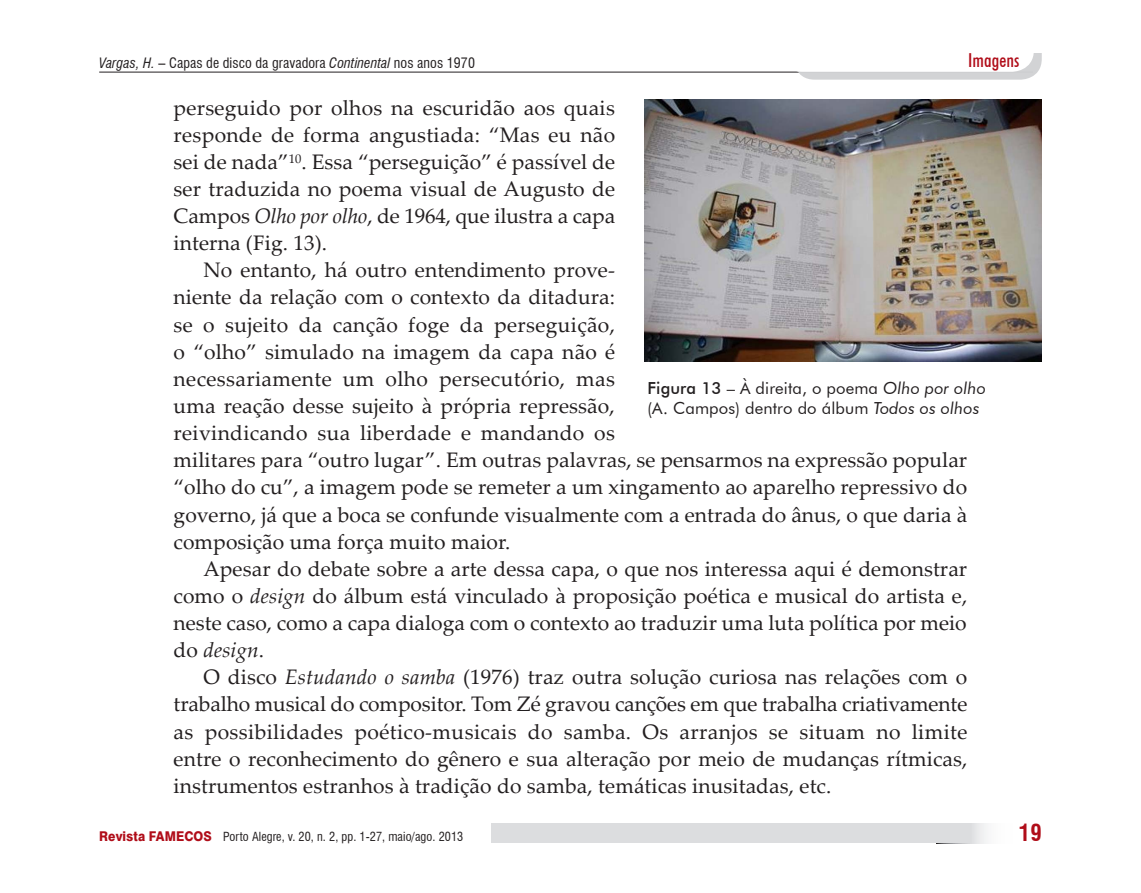
<style>
.page{position:relative;width:1141px;height:893px;background:#fff}
.page>*{position:absolute;margin:0;border:0;box-sizing:border-box;transform-origin:0 0}
.t1{font:700 condensed 22.75px "Swiss 721 BT";color:#b00d19}
.Texto{font:21px/27.1px "Palatino Linotype";letter-spacing:.005em;color:#231f20;text-align:justify}
.t2{font:500 condensed 19.25px "Futura BT";letter-spacing:.005em;color:#b00d19}
.Legenda{font:16.62px/20.1px "Futura BT";letter-spacing:.005em;color:#231f20}
.t3{font:condensed 14px "Swiss 721 BT";letter-spacing:.005em;color:#231f20}
.t4{font:condensed 12.25px "Swiss 721 BT";letter-spacing:.005em;color:#231f20}
.s1{font-style:italic}
.s2{font-weight:500}
.s3{font-weight:800;font-stretch:normal;font-size:13.47px;color:#b00d19}
</style>
<div class="page">
<svg style="left:969px;top:823px;width:18px;height:20px"></svg>
<div style="left:491px;top:823px;width:478px;height:20px;background:#dcdddf"></div>
<hr style="left:99px;top:72px;width:934px;height:1px;background:#231f20">
<div style="left:794px;top:10px;width:248px;height:70px;background:#d1d2d4;border-radius:21px"></div>
<div style="left:782px;top:1px;width:251px;height:70px;background:#fff;border-radius:21px"></div>
<div style="left:781px;top:1px;width:253px;height:71px;border:2px solid #fff;border-radius:21px"></div>
<div style="left:1021px;top:1px;width:26px;height:51px;background:#fff"></div>
<img style="left:645px;top:99px;width:397px;height:262px">
<p class="t3" style="left:99px;top:54px;width:377px"><span class="s1">Vargas, H.</span> – Capas de disco da gravadora <span class="s1">Continental</span> nos anos 1970</p>
<p class="t2" style="left:968px;top:48px;width:53px">Imagens</p>
<p class="Texto" style="left:174px;top:93px;width:443px">perseguido por olhos na escuridão aos quais responde de forma angustiada: “Mas eu não sei de nada”<sup>10</sup>. Essa “perseguição” é passível de ser traduzida no poema visual de Augusto de Campos <span class="s1">Olho por olho</span>, de 1964, que ilustra a capa interna (Fig. 13).</p>
<p class="Texto" style="left:174px;top:256px;width:795px;text-align:left;text-indent:30px">No entanto, há outro entendimento prove-<br>niente da relação com o contexto da ditadura:<br>se o sujeito da canção foge da perseguição,<br>o “olho” simulado na imagem da capa não é<br>necessariamente um olho persecutório, mas<br>uma reação desse sujeito à própria repressão,<br>reivindicando sua liberdade e mandando os<br>militares para “outro lugar”. Em outras palavras, se pensarmos na expressão popular “olho do cu”, a imagem pode se remeter a um xingamento ao aparelho repressivo do governo, já que a boca se confunde visualmente com a entrada do ânus, o que daria à composição uma força muito maior.</p>
<p class="Texto" style="left:174px;top:554px;width:795px;text-indent:30px">Apesar do debate sobre a arte dessa capa, o que nos interessa aqui é demonstrar como o <span class="s1">design</span> do álbum está vinculado à proposição poética e musical do artista e, neste caso, como a capa dialoga com o contexto ao traduzir uma luta política por meio do <span class="s1">design</span>.</p>
<p class="Texto" style="left:174px;top:663px;width:795px;text-indent:30px">O disco <span class="s1">Estudando o samba</span> (1976) traz outra solução curiosa nas relações com o trabalho musical do compositor. Tom Zé gravou canções em que trabalha criativamente as possibilidades poético-musicais do samba. Os arranjos se situam no limite entre o reconhecimento do gênero e sua alteração por meio de mudanças rítmicas, instrumentos estranhos à tradição do samba, temáticas inusitadas, etc.</p>
<p class="Legenda" style="left:647px;top:377px;width:340px"><span class="s2">Figura 13</span> – À direita, o poema <span class="s1">Olho por olho </span>(A. Campos) dentro do álbum <span class="s1">Todos os olhos</span></p>
<p class="t4" style="left:99px;top:829px;width:366px"><span class="s3">Revista FAMECOS</span> Porto Alegre, v. 20, n. 2, pp. 1-27, maio/ago. 2013</p>
<p class="t1" style="left:1019px;top:819px;width:24px">19</p>
</div>
